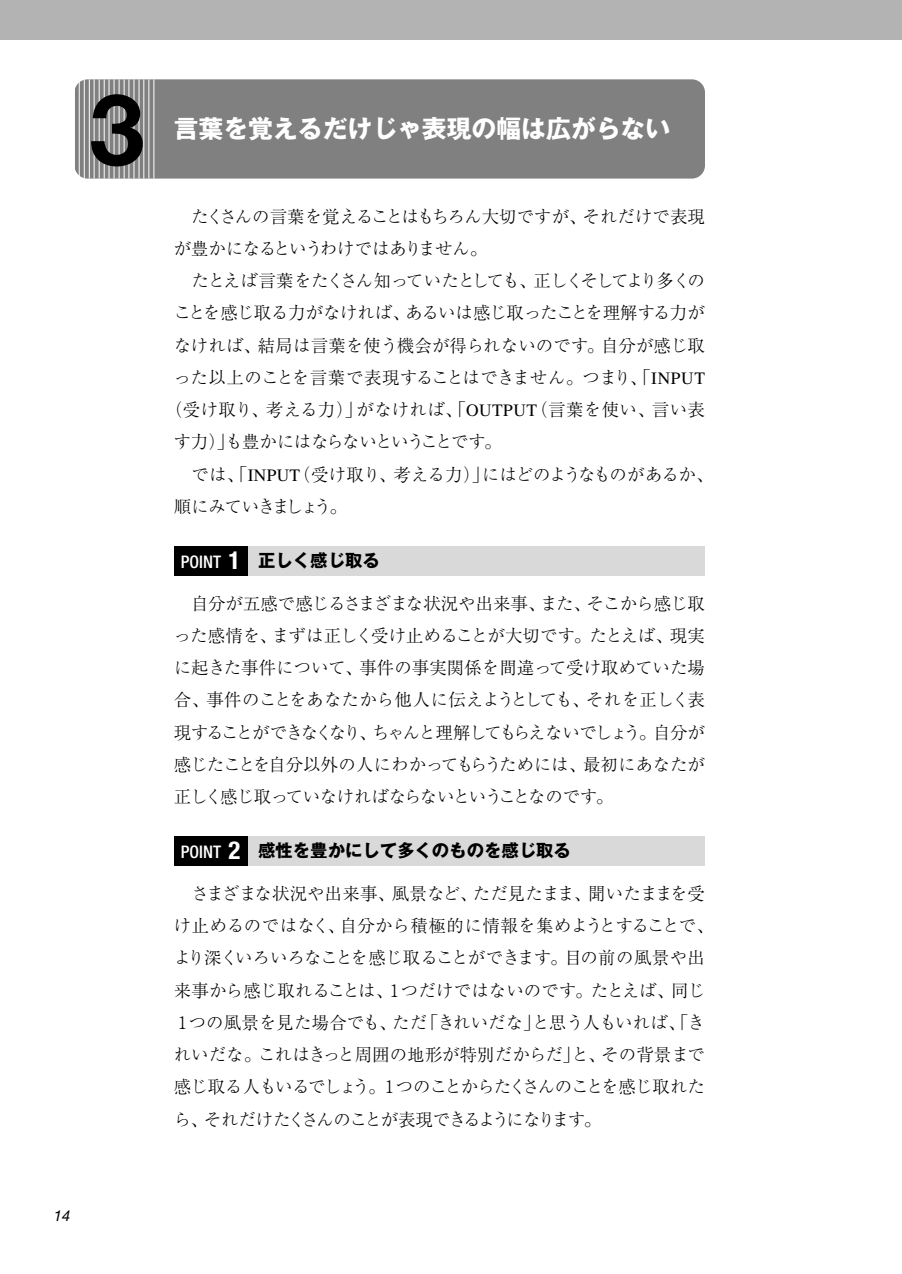
<style>
.page{position:relative;width:902px;height:1274px;background:#fff}
.page>*{position:absolute;margin:0;border:0;box-sizing:border-box;transform-origin:0 0}
.t1{font:700 99.23px "Helvetica Neue";color:#000}
.t2{font:700 24.85px "Gothic MB101";color:#fff}
.t3{font:300 17.32px/32.2px "Ryumin";color:#000}
.t4{font:300 17.32px "Ryumin";letter-spacing:-.085em;color:#000}
.t5{font:700 17.32px "Gothic MB101";color:#000}
.t6{font:300 17.32px "Ryumin";letter-spacing:.025em;color:#000}
.t7{font:300 17.32px "Ryumin";letter-spacing:.03em;color:#000}
.t8{font:300 17.32px "Ryumin";letter-spacing:-.06em;color:#000}
.t9{font:italic 14.88px "Helvetica Neue";color:#000}
.s1{font-family:"Helvetica Neue";font-weight:500;font-stretch:condensed;color:#fff}
.s2{font-family:"Helvetica Neue";font-stretch:condensed;font-size:24.85px;color:#fff}
</style>
<div class="page">
<div style="left:0;top:0;width:901px;height:40px;background:#b3b3b3"></div>
<div style="left:74px;top:79px;width:630px;height:100px;background:#808080;border-radius:13px"></div>
<hr style="left:153px;top:79px;width:1px;height:99px;background:#fff">
<hr style="left:148px;top:79px;width:1px;height:99px;background:#fff">
<hr style="left:143px;top:79px;width:1px;height:99px;background:#fff">
<hr style="left:139px;top:79px;width:1px;height:99px;background:#fff">
<hr style="left:134px;top:79px;width:1px;height:99px;background:#fff">
<hr style="left:129px;top:79px;width:1px;height:99px;background:#fff">
<hr style="left:124px;top:79px;width:1px;height:99px;background:#fff">
<hr style="left:119px;top:79px;width:1px;height:99px;background:#fff">
<hr style="left:114px;top:79px;width:1px;height:99px;background:#fff">
<hr style="left:109px;top:79px;width:1px;height:99px;background:#fff">
<hr style="left:104px;top:79px;width:1px;height:99px;background:#fff">
<hr style="left:99px;top:79px;width:1px;height:99px;background:#fff">
<hr style="left:94px;top:79px;width:1px;height:99px;background:#fff">
<hr style="left:89px;top:79px;width:1px;height:99px;background:#fff">
<hr style="left:84px;top:79px;width:1px;height:99px;background:#fff">
<hr style="left:79px;top:79px;width:1px;height:99px;background:#fff">
<hr style="left:74px;top:79px;width:1px;height:99px;background:#fff">
<div style="left:248px;top:546px;width:456px;height:29px;background:#d9d9d9"></div>
<div style="left:174px;top:546px;width:54px;height:29px;background:#000"></div>
<div style="left:228px;top:546px;width:20px;height:29px;background:#000"></div>
<div style="left:248px;top:836px;width:456px;height:30px;background:#d9d9d9"></div>
<div style="left:174px;top:836px;width:54px;height:30px;background:#000"></div>
<div style="left:228px;top:836px;width:20px;height:30px;background:#000"></div>
<h1 class="t1" style="left:89px;top:94px;width:57px">3</h1>
<h2 class="t2" style="left:174px;top:120px;width:498px">言葉を覚えるだけじゃ表現の幅は広がらない</h2>
<p class="t3" style="left:174px;top:202px;width:532px;text-indent:18px">たくさんの言葉を覚えることはもちろん大切ですが、それだけで表現が豊かになるというわけではありません。</p>
<p class="t4" style="left:191px;top:275px;width:514px">たとえば言葉をたくさん知っていたとしても、正しくそしてより多くの</p>
<p class="t3" style="left:174px;top:299px;width:532px">ことを感じ取る力がなければ、あるいは感じ取ったことを理解する力が</p>
<p class="t3" style="left:174px;top:331px;width:532px">なければ、結局は言葉を使う機会が得られないのです。自分が感じ取</p>
<p class="t7" style="left:174px;top:371px;width:532px">った以上のことを言葉で表現することはできません。つまり、「INPUT</p>
<p class="t6" style="left:165px;top:404px;width:541px">（受け取り、考える力）」がなければ、「OUTPUT（言葉を使い、言い表</p>
<p class="t8" style="left:174px;top:436px;width:329px">す力）」も豊かにはならないということです。</p>
<p class="t3" style="left:191px;top:460px;width:523px">では、「INPUT（受け取り、考える力）」にはどのようなものがあるか、</p>
<p class="t4" style="left:174px;top:500px;width:174px">順にみていきましょう。</p>
<p class="t5" style="left:181px;top:554px;width:200px"><span class="s1">POINT</span> <span class="s2">1</span> 正しく感じ取る</p>
<p class="t3" style="left:174px;top:589px;width:532px;text-align:justify;text-indent:17px">自分が五感で感じるさまざまな状況や出来事、また、そこから感じ取った感情を、まずは正しく受け止めることが大切です。たとえば、現実に起きた事件について、事件の事実関係を間違って受け取めていた場合、事件のことをあなたから他人に伝えようとしても、それを正しく表現することができなくなり、ちゃんと理解してもらえないでしょう。自分が感じたことを自分以外の人にわかってもらうためには、最初にあなたが正しく感じ取っていなければならないということなのです。</p>
<p class="t5" style="left:181px;top:844px;width:391px"><span class="s1">POINT</span> <span class="s2">2</span> 感性を豊かにして多くのものを感じ取る</p>
<p class="t3" style="left:174px;top:880px;width:541px;text-indent:18px">さまざまな状況や出来事、風景など、ただ見たまま、聞いたままを受け止めるのではなく、自分から積極的に情報を集めようとすることで、より深くいろいろなことを感じ取ることができます。目の前の風景や出来事から感じ取れることは、１つだけではないのです。たとえば、同じ１つの風景を見た場合でも、ただ「きれいだな」と思う人もいれば、「きれいだな。これはきっと周囲の地形が特別だからだ」と、その背景まで感じ取る人もいるでしょう。１つのことからたくさんのことを感じ取れたら、それだけたくさんのことが表現できるようになります。</p>
<p class="t9" style="left:54px;top:1210px;width:18px">14</p>
</div>
